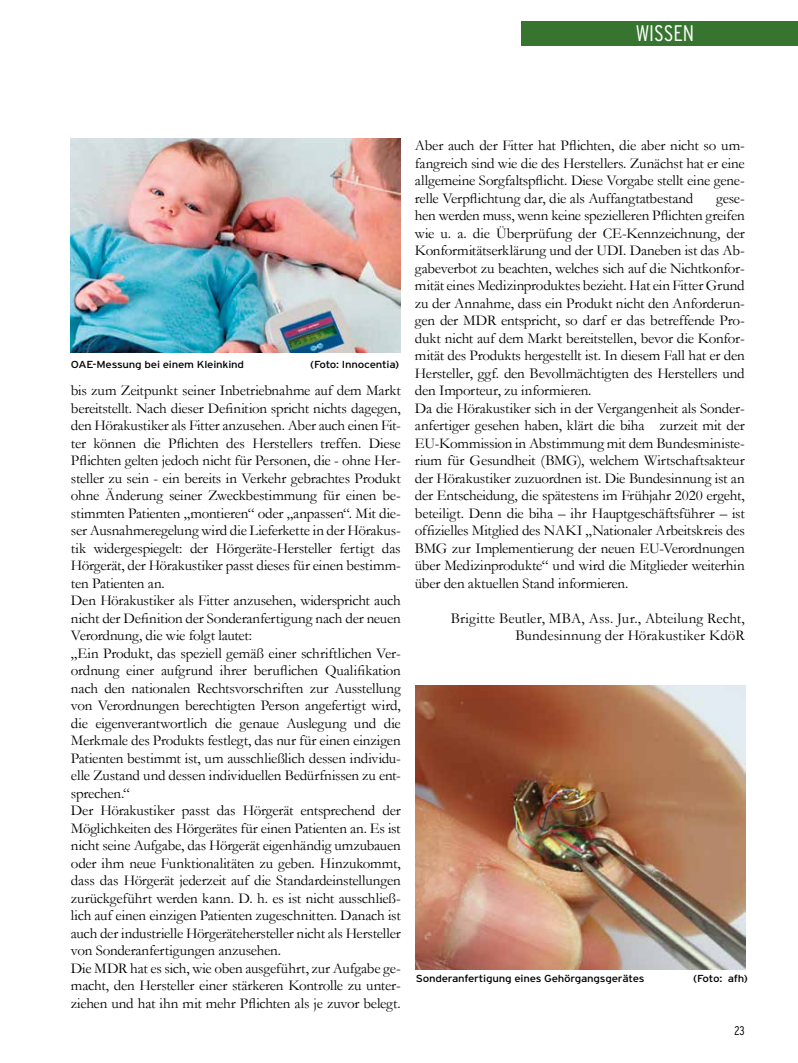
<style>
.page{position:relative;width:798px;height:1063px;background:#fff}
.page>*{position:absolute;margin:0;border:0;box-sizing:border-box;transform-origin:0 0}
.t1{font:300 condensed 22.5px "Interstate";color:#fff}
.t2{font:15px/17.5px "Garamond";letter-spacing:-.015em;color:#000}
.t3{font:15px/17.5px "Garamond";letter-spacing:.005em;color:#000;text-align:right}
.t4{font:300 condensed 12.5px "Interstate";color:#000}
.t5{font:10.12px "Interstate";letter-spacing:-.02em;color:#000;scale:1.13 1}
</style>
<div class="page">
<img style="left:71px;top:138px;width:329px;height:215px">
<img style="left:415px;top:686px;width:330px;height:283px">
<div style="left:521px;top:21px;width:276px;height:25px;background:#37742f"></div>
<h1 class="t1" style="left:635px;top:21px;width:60px">WISSEN</h1>
<p class="t5" style="left:71px;top:359px;width:155px">OAE-Messung bei einem Kleinkind</p>
<p class="t5" style="left:310px;top:359px;width:80px">(Foto: Innocentia)</p>
<p class="t2" style="left:71px;top:381px;width:331px">bis zum Zeitpunkt seiner Inbetriebnahme auf dem Markt bereitstellt. Nach dieser Definition spricht nichts dagegen, den Hörakustiker als Fitter anzusehen. Aber auch einen Fit&shy;ter können die Pflichten des Herstellers treffen. Diese Pflichten gelten jedoch nicht für Personen, die - ohne Her&shy;steller zu sein - ein bereits in Verkehr gebrachtes Produkt ohne Änderung seiner Zweckbestimmung für einen be&shy;stimmten Patienten „montieren“ oder „anpassen“. Mit die&shy;ser Ausnahmeregelung wird die Lieferkette in der Hörakus&shy;tik widergespiegelt: der Hörgeräte-Hersteller fertigt das Hörgerät, der Hörakustiker passt dieses für einen bestimm&shy;ten Patienten an.<br>Den Hörakustiker als Fitter anzusehen, widerspricht auch nicht der Definition der Sonderanfertigung nach der neuen Verordnung, die wie folgt lautet:<br>„Ein Produkt, das speziell gemäß einer schriftlichen Ver&shy;ordnung einer aufgrund ihrer beruflichen Qualifikation nach den nationalen Rechtsvorschriften zur Ausstellung von Verordnungen berechtigten Person angefertigt wird, die eigenverantwortlich die genaue Auslegung und die Merkmale des Produkts festlegt, das nur für einen einzigen Patienten bestimmt ist, um ausschließlich dessen individu&shy;elle Zustand und dessen individuellen Bedürfnissen zu ent&shy;sprechen.“<br>Der Hörakustiker passt das Hörgerät entsprechend der Möglichkeiten des Hörgerätes für einen Patienten an. Es ist nicht seine Aufgabe, das Hörgerät eigenhändig umzubauen oder ihm neue Funktionalitäten zu geben. Hinzukommt, dass das Hörgerät jederzeit auf die Standardeinstellungen zurückgeführt werden kann. D. h. es ist nicht ausschließ&shy;lich auf einen einzigen Patienten zugeschnitten. Danach ist auch der industrielle Hörgerätehersteller nicht als Hersteller von Sonderanfertigungen anzusehen.<br>Die MDR hat es sich, wie oben ausgeführt, zur Aufgabe ge&shy;macht, den Hersteller einer stärkeren Kontrolle zu unter&shy;ziehen und hat ihn mit mehr Pflichten als je zuvor belegt.</p>
<p class="t2" style="left:415px;top:137px;width:331px;text-align:justify">Aber auch der Fitter hat Pflichten, die aber nicht so um&shy;fangreich sind wie die des Herstellers. Zunächst hat er eine allgemeine Sorgfaltspflicht. Diese Vorgabe stellt eine gene&shy;relle Verpflichtung dar, die als Auffangtatbestand</p>
<p class="t2" style="left:415px;top:189px;width:331px;text-indent:301px">gese&shy;hen werden muss, wenn keine spezielleren Pflichten greifen wie u. a. die Überprüfung der CE-Kennzeichnung, der Konformitätserklärung und der UDI. Daneben ist das Ab&shy;gabeverbot zu beachten, welches sich auf die Nichtkonfor&shy;mität eines Medizinproduktes bezieht. Hat ein Fitter Grund zu der Annahme, dass ein Produkt nicht den Anforderun&shy;gen der MDR entspricht, so darf er das betreffende Pro&shy;dukt nicht auf dem Markt bereitstellen, bevor die Konfor&shy;mität des Produkts hergestellt ist. In diesem Fall hat er den Hersteller, ggf. den Bevollmächtigten des Herstellers und den Importeur, zu informieren.<br>Da die Hörakustiker sich in der Vergangenheit als Sonder&shy;anfertiger gesehen haben, klärt die biha zurzeit mit der EU-Kommission in Abstimmung mit dem Bundesministe&shy;rium für Gesundheit (BMG), welchem Wirtschaftsakteur der Hörakustiker zuzuordnen ist. Die Bundesinnung ist an der Entscheidung, die spätestens im Frühjahr 2020 ergeht, beteiligt. Denn die biha – ihr Hauptgeschäftsführer – ist offizielles Mitglied des NAKI „Nationaler Arbeitskreis des BMG zur Implementierung der neuen EU-Verordnungen über Medizinprodukte“ und wird die Mitglieder weiterhin über den aktuellen Stand informieren.</p>
<p class="t3" style="left:451px;top:609px;width:295px">Brigitte Beutler, MBA, Ass. Jur., Abteilung Recht,<br>Bundesinnung der Hörakustiker KdöR</p>
<p class="t5" style="left:415px;top:973px;width:204px">Sonderanfertigung eines Gehörgangsgerätes</p>
<p class="t5" style="left:693px;top:973px;width:50px">(Foto: afh)</p>
<p class="t4" style="left:734px;top:1023px;width:12px">23</p>
</div>
